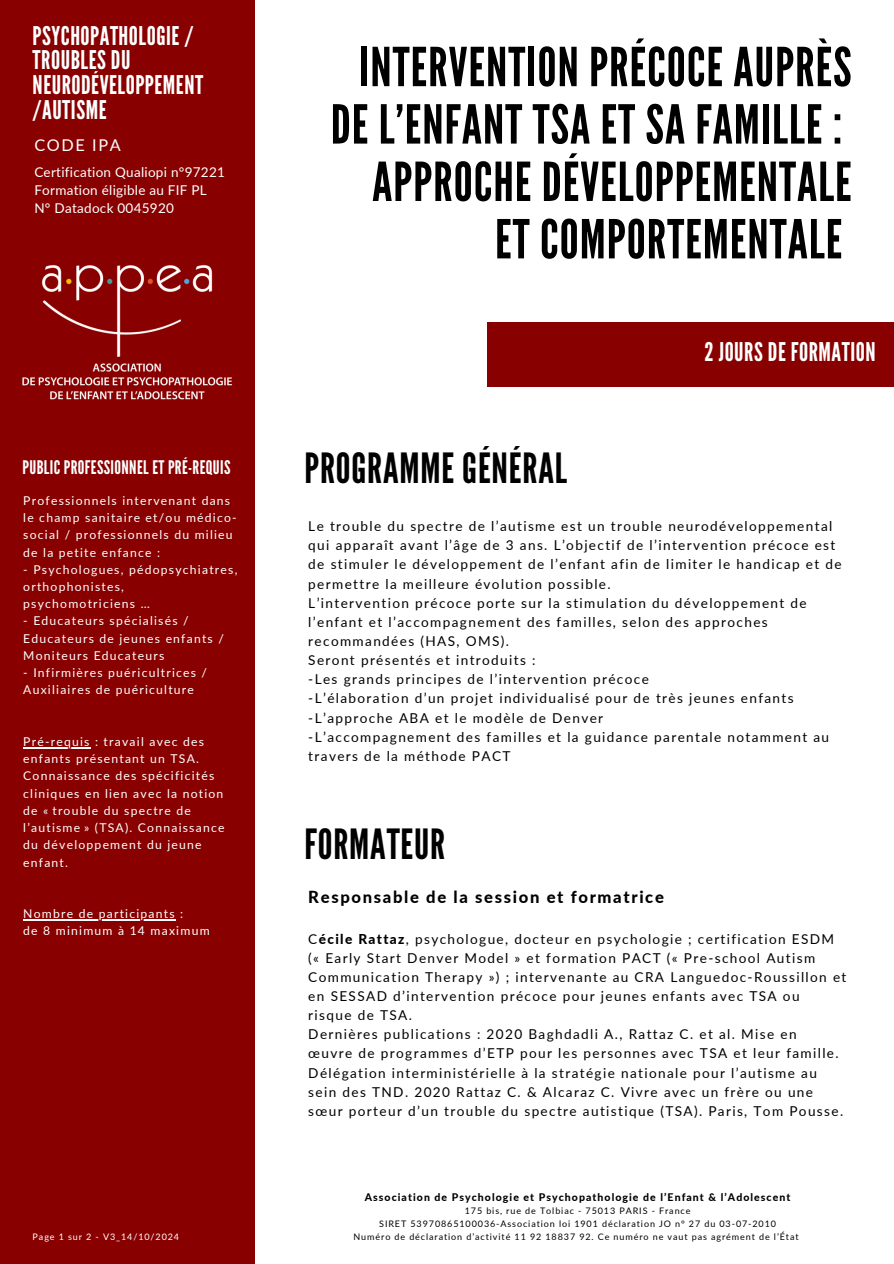
<style>
.page{position:relative;width:894px;height:1264px;background:#fff}
.page>*{position:absolute;margin:0;border:0;box-sizing:border-box;transform-origin:0 0}
.t1{font:53.55px/57.3px "League Gothic";letter-spacing:.02em;color:#000;text-align:right}
.t2{font:41.55px "League Gothic";letter-spacing:.02em;color:#000}
.t3{font:25.8px/24.8px "League Gothic";letter-spacing:.02em;color:#fff}
.t4{font:18.75px "League Gothic";letter-spacing:.02em;color:#fff}
.t5{font:800 16.65px "Lato";letter-spacing:.1em;color:#000}
.t6{font:16.2px "Lato";letter-spacing:.1em;color:#fff}
.t7{font:13.65px/19.2px "Lato";letter-spacing:.1em;color:#000}
.t8{font:13.5px "Lato";letter-spacing:.02em;color:#fff}
.t9{font:12.15px/17.2px "Lato";letter-spacing:.1em;color:#fff}
.t10{font:800 10.5px "Lato";letter-spacing:.1em;color:#000}
.t11{font:9px "Lato";letter-spacing:.1em;color:#000}
.t12{font:9px "Lato";letter-spacing:.1em;color:#fff}
.s1{font-weight:800}
</style>
<div class="page">
<div style="left:0;top:0;width:254px;height:1263px;background:#890000"></div>
<div style="left:487px;top:323px;width:406px;height:64px;background:#890000"></div>
<hr style="left:23px;top:747px;width:68px;height:1px;background:#fff">
<hr style="left:23px;top:919px;width:153px;height:1px;background:#fff">
<img style="left:22px;top:265px;width:211px;height:135px">
<p class="t3" style="left:33px;top:24px;width:172px">PSYCHOPATHOLOGIE /<br>TROUBLES DU<br>NEURODÉVELOPPEMENT /AUTISME</p>
<h3 class="t6" style="left:34px;top:135px;width:88px">CODE IPA</h3>
<h6 class="t8" style="left:34px;top:164px;width:192px">Certification Qualiopi n°97221</h6>
<p class="t8" style="left:34px;top:182px;width:174px">Formation éligible au FIF PL</p>
<p class="t8" style="left:34px;top:200px;width:141px">N° Datadock 0045920</p>
<p class="t1" style="left:331px;top:40px;width:522px">INTERVENTION PRÉCOCE AUPRÈS<br>DE L’ENFANT TSA ET SA FAMILLE :<br>APPROCHE DÉVELOPPEMENTALE<br>ET COMPORTEMENTALE</p>
<h2 class="t3" style="left:704px;top:340px;width:172px">2 JOURS DE FORMATION</h2>
<h5 class="t4" style="left:23px;top:456px;width:209px">PUBLIC PROFESSIONNEL ET PRÉ-REQUIS</h5>
<p class="t2" style="left:304px;top:444px;width:264px">PROGRAMME GÉNÉRAL</p>
<p class="t7" style="left:308px;top:516px;width:534px">Le trouble du spectre de l’autisme est un trouble neurodéveloppemental qui apparaît avant l’âge de 3 ans. L’objectif de l’intervention précoce est de stimuler le développement de l’enfant afin de limiter le handicap et de permettre la meilleure évolution possible.</p>
<p class="t7" style="left:308px;top:593px;width:500px">L’intervention précoce porte sur la stimulation du développement de l’enfant et l’accompagnement des familles, selon des approches recommandées (HAS, OMS).</p>
<p class="t7" style="left:308px;top:650px;width:229px">Seront présentés et introduits :</p>
<h4 class="t7" style="left:308px;top:669px;width:342px">-Les grands principes de l’intervention précoce</h4>
<p class="t7" style="left:308px;top:688px;width:486px">-L’élaboration d’un projet individualisé pour de très jeunes enfants</p>
<p class="t7" style="left:308px;top:707px;width:296px">-L’approche ABA et le modèle de Denver</p>
<p class="t7" style="left:308px;top:726px;width:522px">-L’accompagnement des familles et la guidance parentale notamment au travers de la méthode PACT</p>
<p class="t9" style="left:23px;top:491px;width:215px">Professionnels intervenant dans le champ sanitaire et/ou médico&shy;social / professionnels du milieu de la petite enfance :</p>
<h1 class="t9" style="left:23px;top:560px;width:215px">- Psychologues, pédopsychiatres, orthophonistes, psychomotriciens …</h1>
<p class="t9" style="left:23px;top:612px;width:202px">- Educateurs spécialisés /<br>Educateurs de jeunes enfants /<br>Moniteurs Educateurs</p>
<h3 class="t9" style="left:23px;top:663px;width:185px">- Infirmières puéricultrices /<br>Auxiliaires de puériculture</h3>
<h2 class="t9" style="left:23px;top:732px;width:203px">Pré-requis : travail avec des enfants présentant un TSA.<br>Connaissance des spécificités cliniques en lien avec la notion de « trouble du spectre de l’autisme » (TSA). Connaissance du développement du jeune enfant.</h2>
<p class="t2" style="left:304px;top:820px;width:142px">FORMATEUR</p>
<p class="t9" style="left:23px;top:904px;width:161px">Nombre de participants :</p>
<p class="t9" style="left:23px;top:922px;width:188px">de 8 minimum à 14 maximum</p>
<p class="t5" style="left:308px;top:886px;width:357px">Responsable de la session et formatrice</p>
<p class="t7" style="left:308px;top:928px;width:539px">C<span class="s1">écile Rattaz</span>, psychologue, docteur en psychologie ; certification ESDM (« Early Start Denver Model » et formation PACT (« Pre-school Autism Communication Therapy ») ; intervenante au CRA Languedoc-Roussillon et en SESSAD d’intervention précoce pour jeunes enfants avec TSA ou<br>risque de TSA.</p>
<p class="t7" style="left:308px;top:1024px;width:536px">Dernières publications : 2020 Baghdadli A., Rattaz C. et al. Mise en œuvre de programmes d’ETP pour les personnes avec TSA et leur famille.<br>Délégation interministérielle à la stratégie nationale pour l’autisme au sein des TND. 2020 Rattaz C. &amp; Alcaraz C. Vivre avec un frère ou une sœur porteur d’un trouble du spectre autistique (TSA). Paris, Tom Pousse.</p>
<p class="t10" style="left:364px;top:1190px;width:427px">Association de Psychologie et Psychopathologie de l’Enfant &amp; l’Adolescent</p>
<p class="t11" style="left:464px;top:1205px;width:227px">175 bis, rue de Tolbiac - 75013 PARIS - France</p>
<p class="t11" style="left:379px;top:1217px;width:398px">SIRET 53970865100036-Association loi 1901 déclaration JO n° 27 du 03-07-2010</p>
<p class="t12" style="left:33px;top:1230px;width:148px">Page 1 sur 2 - V3_14/10/2024</p>
<p class="t11" style="left:353px;top:1230px;width:446px">Numéro de déclaration d’activité 11 92 18837 92. Ce numéro ne vaut pas agrément de l’État</p>
</div>
